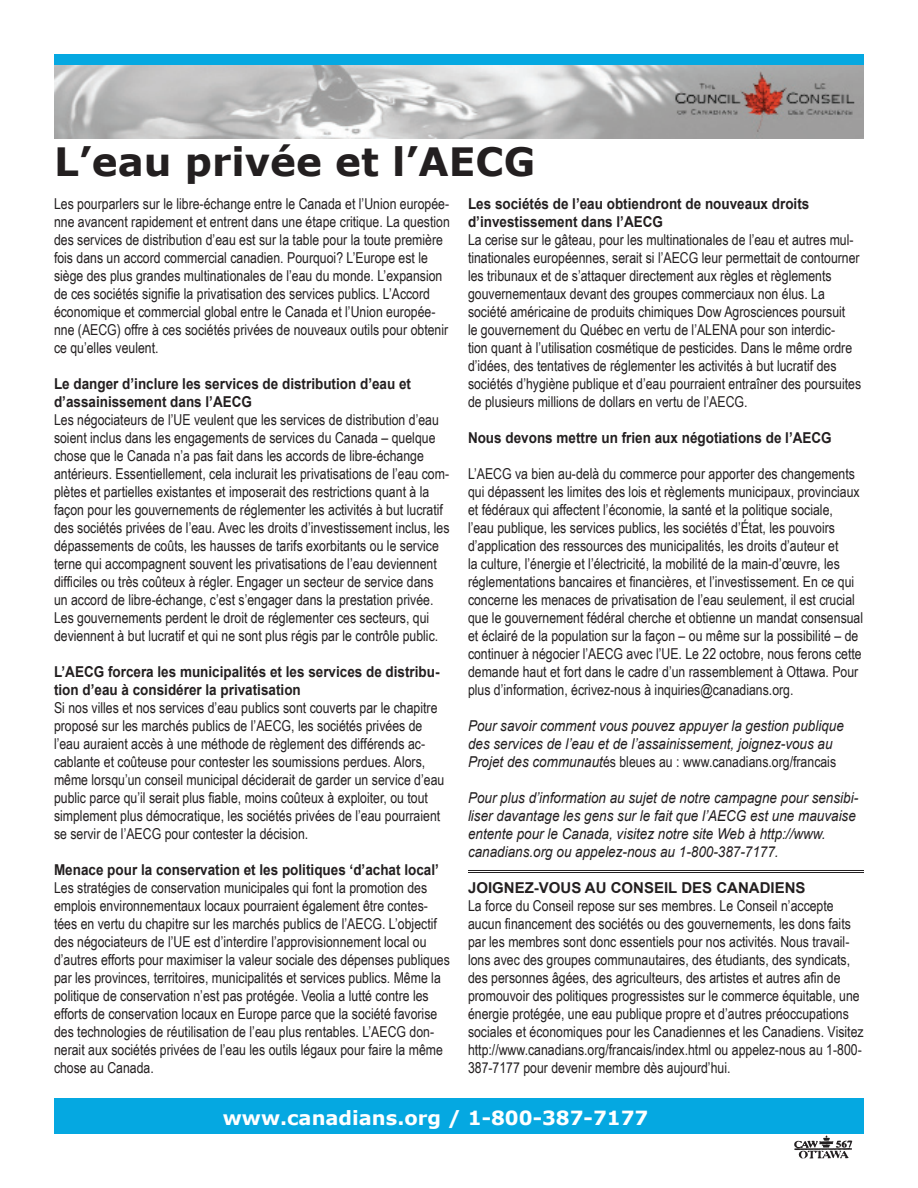
<style>
.page{position:relative;width:918px;height:1188px;background:#fff}
.page>*{position:absolute;margin:0;border:0;box-sizing:border-box;transform-origin:0 0}
.t1{font:700 39px "Verdana";color:#231f20}
.t2{font:700 19.5px "Verdana";color:#fff}
.t3{font:15px/18px "Arial Narrow";color:#231f20}
.t4{font:700 15px/18px "Arial";color:#231f20;scale:.9 1}
.t5{font:italic 15px/18px "Arial";color:#231f20;scale:.9 1}
.t6{font:700 15px "Arial";color:#231f20}
.s1{font-family:"Arial";font-style:italic}
</style>
<div class="page">
<div style="left:54px;top:1098px;width:810px;height:36px;background:#05a8e1"></div>
<div style="left:54px;top:54px;width:810px;height:36px;background:#05a8e1"></div>
<img style="left:54px;top:65px;width:810px;height:73px">
<img style="left:794px;top:1135px;width:59px;height:24px">
<hr style="left:468px;top:870px;width:396px;height:1px;background:#231f20">
<hr style="left:468px;top:872px;width:396px;height:1px;background:#231f20">
<h1 class="t1" style="left:54px;top:137px;width:483px">L’eau privée et l’AECG</h1>
<p class="t3" style="left:54px;top:194px;width:397px">Les pourparlers sur le libre-échange entre le Canada et l’Union europée&shy;nne avancent rapidement et entrent dans une étape critique. La question des services de distribution d’eau est sur la table pour la toute première fois dans un accord commercial canadien. Pourquoi? L’Europe est le siège des plus grandes multinationales de l’eau du monde. L’expansion de ces sociétés signifie la privatisation des services publics. L’Accord économique et commercial global entre le Canada et l’Union europée&shy;nne (AECG) offre à ces sociétés privées de nouveaux outils pour obtenir ce qu’elles veulent.</p>
<p class="t4" style="left:54px;top:375px;width:398px">Le danger d’inclure les services de distribution d’eau et d’assainissement dans l’AECG</p>
<p class="t3" style="left:54px;top:410px;width:397px">Les négociateurs de l’UE veulent que les services de distribution d’eau soient inclus dans les engagements de services du Canada – quelque chose que le Canada n’a pas fait dans les accords de libre-échange antérieurs. Essentiellement, cela inclurait les privatisations de l’eau com&shy;plètes et partielles existantes et imposerait des restrictions quant à la façon pour les gouvernements de réglementer les activités à but lucratif des sociétés privées de l’eau. Avec les droits d’investissement inclus, les dépassements de coûts, les hausses de tarifs exorbitants ou le service terne qui accompagnent souvent les privatisations de l’eau deviennent difficiles ou très coûteux à régler. Engager un secteur de service dans un accord de libre-échange, c’est s’engager dans la prestation privée.<br>Les gouvernements perdent le droit de réglementer ces secteurs, qui deviennent à but lucratif et qui ne sont plus régis par le contrôle public.</p>
<p class="t4" style="left:54px;top:663px;width:430px">L’AECG forcera les municipalités et les services de distribu&shy;tion d’eau à considérer la privatisation</p>
<p class="t3" style="left:54px;top:698px;width:392px">Si nos villes et nos services d’eau publics sont couverts par le chapitre proposé sur les marchés publics de l’AECG, les sociétés privées de l’eau auraient accès à une méthode de règlement des différends ac&shy;cablante et coûteuse pour contester les soumissions perdues. Alors, même lorsqu’un conseil municipal déciderait de garder un service d’eau public parce qu’il serait plus fiable, moins coûteux à exploiter, ou tout simplement plus démocratique, les sociétés privées de l’eau pourraient se servir de l’AECG pour contester la décision.</p>
<p class="t4" style="left:54px;top:861px;width:429px">Menace pour la conservation et les politiques ‘d’achat local’</p>
<p class="t3" style="left:54px;top:878px;width:397px">Les stratégies de conservation municipales qui font la promotion des emplois environnementaux locaux pourraient également être contes&shy;tées en vertu du chapitre sur les marchés publics de l’AECG. L’objectif des négociateurs de l’UE est d’interdire l’approvisionnement local ou d’autres efforts pour maximiser la valeur sociale des dépenses publiques par les provinces, territoires, municipalités et services publics. Même la politique de conservation n’est pas protégée. Veolia a lutté contre les efforts de conservation locaux en Europe parce que la société favorise des technologies de réutilisation de l’eau plus rentables. L’AECG don&shy;nerait aux sociétés privées de l’eau les outils légaux pour faire la même chose au Canada.</p>
<p class="t4" style="left:468px;top:195px;width:381px">Les sociétés de l’eau obtiendront de nouveaux droits d’investissement dans l’AECG</p>
<p class="t3" style="left:468px;top:230px;width:395px">La cerise sur le gâteau, pour les multinationales de l’eau et autres mul&shy;tinationales européennes, serait si l’AECG leur permettait de contourner les tribunaux et de s’attaquer directement aux règles et règlements gouvernementaux devant des groupes commerciaux non élus. La société américaine de produits chimiques Dow Agrosciences poursuit<br>le gouvernement du Québec en vertu de l’ALENA pour son interdic-<br>tion quant à l’utilisation cosmétique de pesticides. Dans le même ordre d’idées, des tentatives de réglementer les activités à but lucratif des sociétés d’hygiène publique et d’eau pourraient entraîner des poursuites de plusieurs millions de dollars en vertu de l’AECG.</p>
<p class="t4" style="left:468px;top:429px;width:406px">Nous devons mettre un frien aux négotiations de l’AECG</p>
<p class="t3" style="left:468px;top:464px;width:397px">L’AECG va bien au-delà du commerce pour apporter des changements qui dépassent les limites des lois et règlements municipaux, provinciaux et fédéraux qui affectent l’économie, la santé et la politique sociale,<br>l’eau publique, les services publics, les sociétés d’État, les pouvoirs d’application des ressources des municipalités, les droits d’auteur et<br>la culture, l’énergie et l’électricité, la mobilité de la main-d’œuvre, les réglementations bancaires et financières, et l’investissement. En ce qui concerne les menaces de privatisation de l’eau seulement, il est crucial que le gouvernement fédéral cherche et obtienne un mandat consensual et éclairé de la population sur la façon – ou même sur la possibilité – de continuer à négocier l’AECG avec l’UE. Le 22 octobre, nous ferons cette demande haut et fort dans le cadre d’un rassemblement à Ottawa. Pour plus d’information, écrivez-nous à inquiries@canadians.org.</p>
<p class="t5" style="left:468px;top:717px;width:419px">Pour savoir comment vous pouvez appuyer la gestion publique des services de l’eau et de l’assainissement, joignez-vous au</p>
<p class="t3" style="left:468px;top:752px;width:370px"><span class="s1">Projet des communaut</span>és bleues au : www.canadians.org/francais</p>
<p class="t5" style="left:468px;top:789px;width:435px">Pour plus d’information au sujet de notre campagne pour sensibi&shy;liser davantage les gens sur le fait que l’AECG est une mauvaise entente pour le Canada, visitez notre site Web à http://www. canadians.org ou appelez-nous au 1-800-387-7177.</p>
<p class="t6" style="left:468px;top:878px;width:339px">JOIGNEZ-VOUS AU CONSEIL DES CANADIENS</p>
<p class="t3" style="left:468px;top:896px;width:397px">La force du Conseil repose sur ses membres. Le Conseil n’accepte aucun financement des sociétés ou des gouvernements, les dons faits par les membres sont donc essentiels pour nos activités. Nous travail&shy;lons avec des groupes communautaires, des étudiants, des syndicats, des personnes âgées, des agriculteurs, des artistes et autres afin de promouvoir des politiques progressistes sur le commerce équitable, une énergie protégée, une eau publique propre et d’autres préoccupations sociales et économiques pour les Canadiennes et les Canadiens. Visitez http://www.canadians.org/francais/index.html ou appelez-nous au 1-800- 387-7177 pour devenir membre dès aujourd’hui.</p>
<h2 class="t2" style="left:223px;top:1105px;width:427px">www.canadians.org / 1-800-387-7177</h2>
</div>
